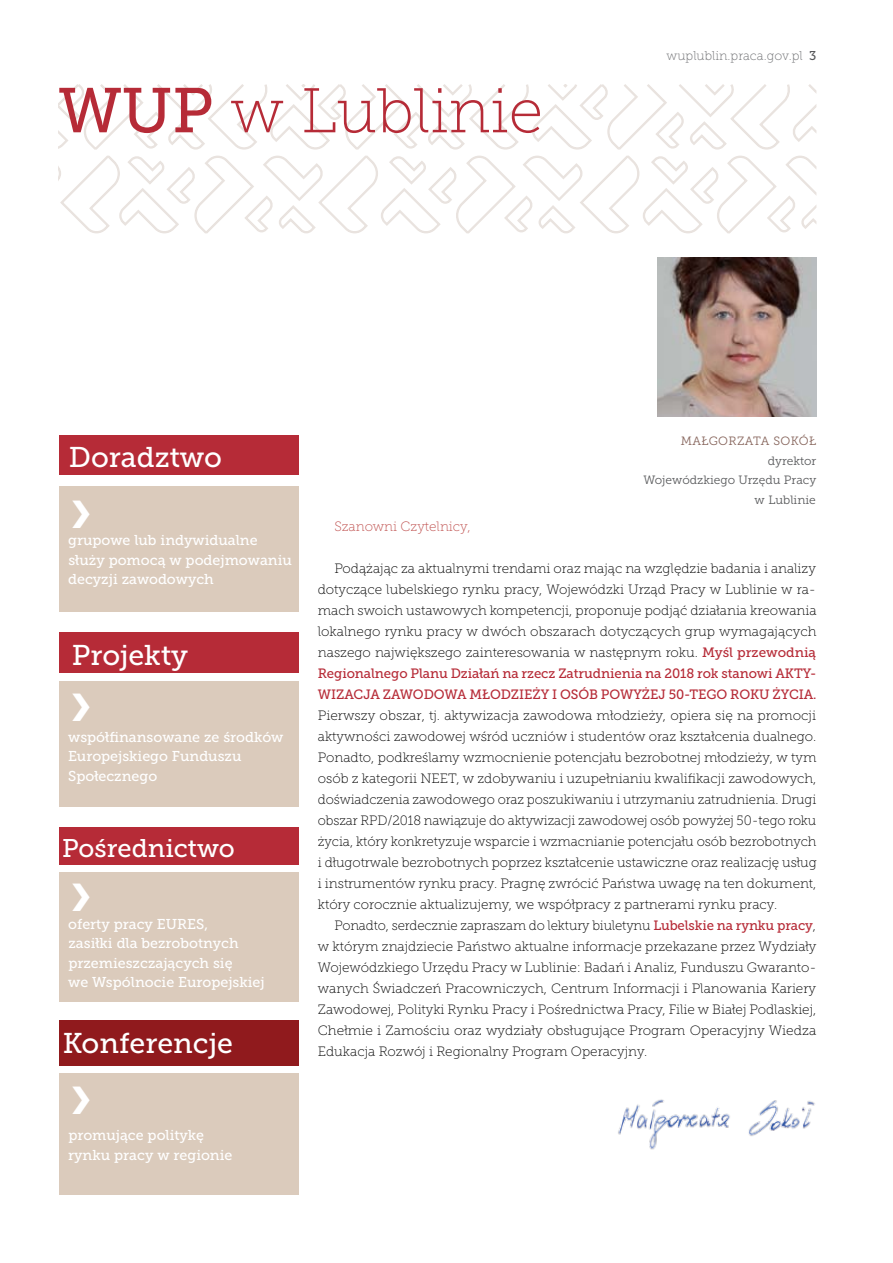
<style>
.page{position:relative;width:893px;height:1263px;background:#fff}
.page>*{position:absolute;margin:0;border:0;box-sizing:border-box;transform-origin:0 0}
.t1{font:63px "Museo Slab 100";color:#b62b37}
.t2{font:28.5px "Museo Slab 500";color:#fff}
.t3{font:25.5px "Museo Slab 500";color:#fff}
.t4{font:14.25px/19.5px "Museo Slab 500";color:#fff}
.t5{font:13.5px/21px "Museo Slab 100";color:#000;text-align:justify}
.t6{font:13.5px/21px "Museo Slab 500";letter-spacing:-.005em;color:#b62b37}
.t7{font:13.5px "Museo Slab 100";color:#be4d4b}
.t8{font:12.75px "Museo Slab 100";color:#6d6e71}
.t9{font:12px/19.5px "Museo Slab 300";color:#58595b;text-align:right}
.t10{font:12px "Museo Slab 300";letter-spacing:.03em;color:#86645b}
.s1{font-family:"Museo Slab 500"}
.s2{font-family:"Museo Slab 500";color:#58595b}
.s3{font-family:"Museo Slab 500";color:#b62b37}
</style>
<div class="page">
<svg style="left:58px;top:84px;width:759px;height:150px"></svg>
<div style="left:60px;top:436px;width:239px;height:39px;background:#b62b37"></div>
<div style="left:60px;top:632px;width:239px;height:41px;background:#b62b37"></div>
<div style="left:60px;top:827px;width:239px;height:38px;background:#b62b37"></div>
<div style="left:60px;top:1020px;width:239px;height:46px;background:#901a1d"></div>
<div style="left:60px;top:1073px;width:239px;height:122px;background:#dbcbbc"></div>
<div style="left:60px;top:873px;width:239px;height:129px;background:#dbcbbc"></div>
<div style="left:60px;top:681px;width:239px;height:126px;background:#dbcbbc"></div>
<div style="left:60px;top:486px;width:239px;height:126px;background:#dbcbbc"></div>
<img style="left:618px;top:1099px;width:197px;height:51px">
<img style="left:657px;top:258px;width:159px;height:159px">
<h1 class="t1" style="left:58px;top:77px;width:486px"><span class="s1">WUP</span> w Lublinie</h1>
<p class="t8" style="left:667px;top:49px;width:151px">wuplublin.praca.gov.pl <span class="s2">3</span></p>
<h2 class="t2" style="left:69px;top:441px;width:155px">Doradztwo</h2>
<p class="t10" style="left:681px;top:434px;width:47px">Małgorz</p>
<p class="t10" style="left:745px;top:434px;width:73px">ata Sokół</p>
<p class="t9" style="left:643px;top:451px;width:174px">dyrektor<br>Wojewódzkiego Urzędu Pracy w Lublinie</p>
<p class="t4" style="left:68px;top:531px;width:225px">grupowe lub indywidualne służy pomocą w podejmowaniu decyzji zawodowych</p>
<h2 class="t2" style="left:72px;top:639px;width:118px">Projekty</h2>
<p class="t4" style="left:68px;top:727px;width:217px">współfinansowane ze środków<br>Europejskiego Funduszu<br>Społecznego</p>
<h3 class="t3" style="left:62px;top:834px;width:174px">Pośrednictwo</h3>
<p class="t4" style="left:68px;top:914px;width:198px">oferty pracy EURES,<br>zasiłki dla bezrobotnych przemieszczających się<br>we Wspólnocie Europejskiej</p>
<h2 class="t2" style="left:63px;top:1027px;width:172px">Konferencje</h2>
<p class="t7" style="left:334px;top:519px;width:138px">Szanowni Czytelnicy,</p>
<p class="t5" style="left:318px;top:558px;width:500px;text-indent:16px">Podążając za aktualnymi trendami oraz mając na względzie badania i analizy dotyczące lubelskiego rynku pracy, Wojewódzki Urząd Pracy w Lublinie w ra&shy;mach swoich ustawowych kompetencji, proponuje podjąć działania kreowania lokalnego rynku pracy w dwóch obszarach dotyczących grup wymagających naszego największego zainteresowania w następnym roku. <span class="s3">Myśl przewodnią</span></p>
<p class="t6" style="left:318px;top:663px;width:500px">Regionalnego Planu Działań na rzecz Zatrudnienia na 2018 rok stanowi AKTY-<br>WIZACJA ZAWODOWA MŁODZIEŻY I OSÓB POWYŻEJ 50-TEGO ROKU ŻYCIA.</p>
<p class="t5" style="left:318px;top:705px;width:500px">Pierwszy obszar, tj. aktywizacja zawodowa młodzieży, opiera się na promocji aktywności zawodowej wśród uczniów i studentów oraz kształcenia dualnego.<br>Ponadto, podkreślamy wzmocnienie potencjału bezrobotnej młodzieży, w tym osób z kategorii NEET, w zdobywaniu i uzupełnianiu kwalifikacji zawodowych, doświadczenia zawodowego oraz poszukiwaniu i utrzymaniu zatrudnienia. Drugi obszar RPD/2018 nawiązuje do aktywizacji zawodowej osób powyżej 50-tego roku życia, który konkretyzuje wsparcie i wzmacnianie potencjału osób bezrobotnych i długotrwale bezrobotnych poprzez kształcenie ustawiczne oraz realizację usług i instrumentów rynku pracy. Pragnę zwrócić Państwa uwagę na ten dokument, który corocznie aktualizujemy, we współpracy z partnerami rynku pracy.</p>
<p class="t5" style="left:318px;top:915px;width:500px;text-indent:16px">Ponadto, serdecznie zapraszam do lektury biuletynu <span class="s3">Lubelskie na rynku pracy</span>, w którym znajdziecie Państwo aktualne informacje przekazane przez Wydziały Wojewódzkiego Urzędu Pracy w Lublinie: Badań i Analiz, Funduszu Gwaranto&shy;wanych Świadczeń Pracowniczych, Centrum Informacji i Planowania Kariery Zawodowej, Polityki Rynku Pracy i Pośrednictwa Pracy, Filie w Białej Podlaskiej, Chełmie i Zamościu oraz wydziały obsługujące Program Operacyjny Wiedza Edukacja Rozwój i Regionalny Program Operacyjny.</p>
<p class="t4" style="left:68px;top:1126px;width:166px">promujące politykę rynku pracy w regionie</p>
</div>
